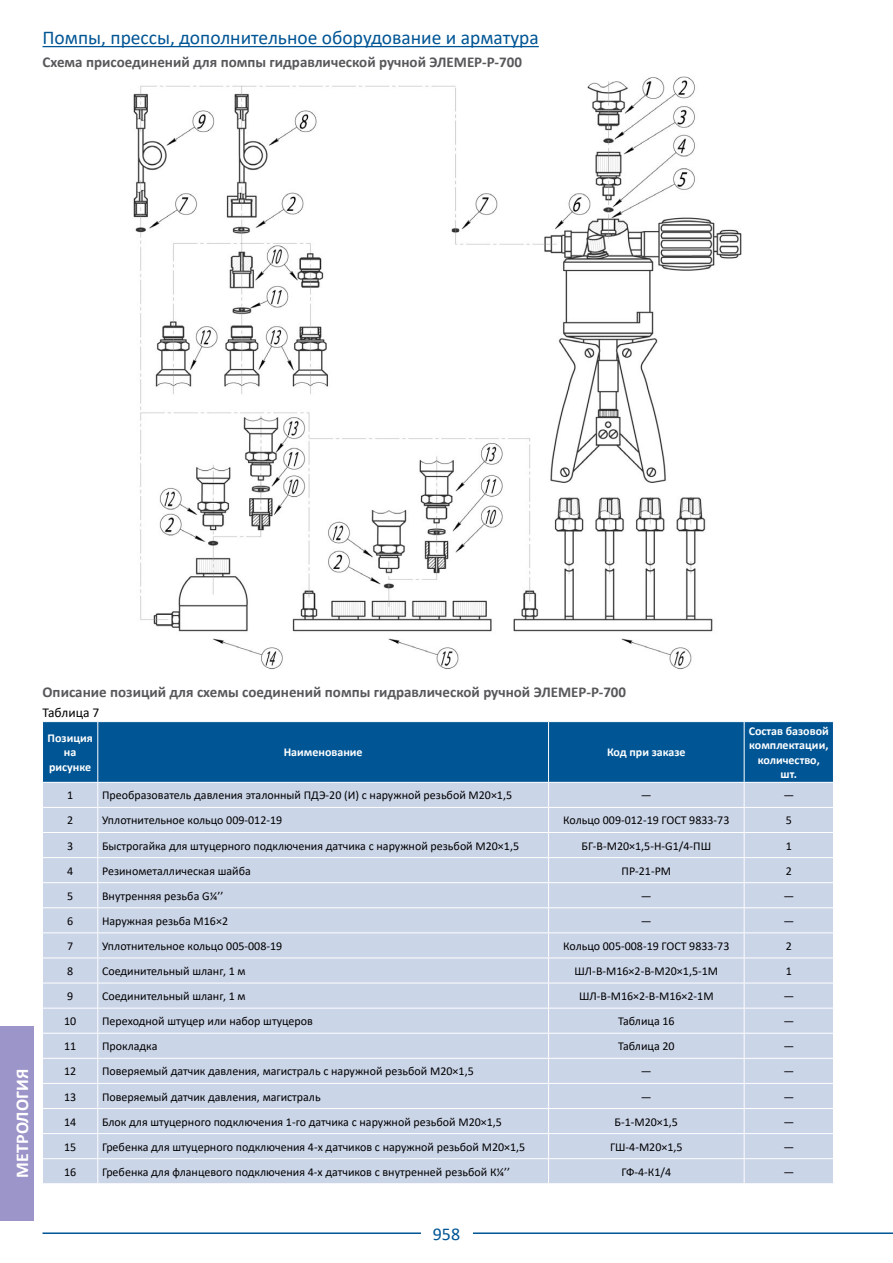
<style>
.page{position:relative;width:893px;height:1263px;background:#fff}
.page>*{position:absolute;margin:0;border:0;box-sizing:border-box;transform-origin:0 0}
.t1{font:19.5px "Calibri";color:#005595}
.t2{font:700 18px "Calibri";letter-spacing:.01em;color:#fff}
.t3{font:18px "Calibri";color:#005595}
.t4{font:700 15px "Calibri";color:#58585b}
.t5{font:13.5px "Calibri";color:#000}
.t6{font:12px "Calibri";color:#000}
.t7{font:700 12px/14.4px "Calibri";color:#fff;text-align:center}
</style>
<div class="page">
<hr style="left:43px;top:1232px;width:850px;height:2px;background:#005595">
<hr style="left:43px;top:46px;width:496px;height:1px;background:#005595">
<div style="left:421px;top:1225px;width:51px;height:16px;background:#fff"></div>
<div style="left:0;top:1026px;width:34px;height:194px;background:#9b95c9"></div>
<img style="left:133px;top:76px;width:609px;height:593px">
<div style="left:43px;top:722px;width:790px;height:60px;background:#005595"></div>
<div style="left:43px;top:783px;width:790px;height:400px;background:#cbd5e8"></div>
<hr style="left:97px;top:722px;width:1px;height:60px;background:#fff">
<hr style="left:548px;top:722px;width:1px;height:60px;background:#fff">
<hr style="left:744px;top:722px;width:1px;height:60px;background:#fff">
<hr style="left:42px;top:807px;width:56px;height:1px;background:#fff">
<hr style="left:98px;top:807px;width:451px;height:1px;background:#fff">
<hr style="left:549px;top:807px;width:195px;height:1px;background:#fff">
<hr style="left:744px;top:807px;width:90px;height:1px;background:#fff">
<hr style="left:42px;top:832px;width:56px;height:1px;background:#fff">
<hr style="left:98px;top:832px;width:451px;height:1px;background:#fff">
<hr style="left:549px;top:832px;width:195px;height:1px;background:#fff">
<hr style="left:744px;top:832px;width:90px;height:1px;background:#fff">
<hr style="left:42px;top:857px;width:56px;height:1px;background:#fff">
<hr style="left:98px;top:857px;width:451px;height:1px;background:#fff">
<hr style="left:549px;top:857px;width:195px;height:1px;background:#fff">
<hr style="left:744px;top:857px;width:90px;height:1px;background:#fff">
<hr style="left:42px;top:882px;width:56px;height:1px;background:#fff">
<hr style="left:98px;top:882px;width:451px;height:1px;background:#fff">
<hr style="left:549px;top:882px;width:195px;height:1px;background:#fff">
<hr style="left:744px;top:882px;width:90px;height:1px;background:#fff">
<hr style="left:42px;top:907px;width:56px;height:1px;background:#fff">
<hr style="left:98px;top:907px;width:451px;height:1px;background:#fff">
<hr style="left:549px;top:907px;width:195px;height:1px;background:#fff">
<hr style="left:744px;top:907px;width:90px;height:1px;background:#fff">
<hr style="left:42px;top:932px;width:56px;height:1px;background:#fff">
<hr style="left:98px;top:932px;width:451px;height:1px;background:#fff">
<hr style="left:549px;top:932px;width:195px;height:1px;background:#fff">
<hr style="left:744px;top:932px;width:90px;height:1px;background:#fff">
<hr style="left:42px;top:957px;width:56px;height:1px;background:#fff">
<hr style="left:98px;top:957px;width:451px;height:1px;background:#fff">
<hr style="left:549px;top:957px;width:195px;height:1px;background:#fff">
<hr style="left:744px;top:957px;width:90px;height:1px;background:#fff">
<hr style="left:42px;top:983px;width:56px;height:1px;background:#fff">
<hr style="left:98px;top:983px;width:451px;height:1px;background:#fff">
<hr style="left:549px;top:983px;width:195px;height:1px;background:#fff">
<hr style="left:744px;top:983px;width:90px;height:1px;background:#fff">
<hr style="left:42px;top:1008px;width:56px;height:1px;background:#fff">
<hr style="left:98px;top:1008px;width:451px;height:1px;background:#fff">
<hr style="left:549px;top:1008px;width:195px;height:1px;background:#fff">
<hr style="left:744px;top:1008px;width:90px;height:1px;background:#fff">
<hr style="left:42px;top:1033px;width:56px;height:1px;background:#fff">
<hr style="left:98px;top:1033px;width:451px;height:1px;background:#fff">
<hr style="left:549px;top:1033px;width:195px;height:1px;background:#fff">
<hr style="left:744px;top:1033px;width:90px;height:1px;background:#fff">
<hr style="left:42px;top:1058px;width:56px;height:1px;background:#fff">
<hr style="left:98px;top:1058px;width:451px;height:1px;background:#fff">
<hr style="left:549px;top:1058px;width:195px;height:1px;background:#fff">
<hr style="left:744px;top:1058px;width:90px;height:1px;background:#fff">
<hr style="left:42px;top:1083px;width:56px;height:1px;background:#fff">
<hr style="left:98px;top:1083px;width:451px;height:1px;background:#fff">
<hr style="left:549px;top:1083px;width:195px;height:1px;background:#fff">
<hr style="left:744px;top:1083px;width:90px;height:1px;background:#fff">
<hr style="left:42px;top:1108px;width:56px;height:1px;background:#fff">
<hr style="left:98px;top:1108px;width:451px;height:1px;background:#fff">
<hr style="left:549px;top:1108px;width:195px;height:1px;background:#fff">
<hr style="left:744px;top:1108px;width:90px;height:1px;background:#fff">
<hr style="left:42px;top:1133px;width:56px;height:1px;background:#fff">
<hr style="left:98px;top:1133px;width:451px;height:1px;background:#fff">
<hr style="left:549px;top:1133px;width:195px;height:1px;background:#fff">
<hr style="left:744px;top:1133px;width:90px;height:1px;background:#fff">
<hr style="left:42px;top:1158px;width:56px;height:1px;background:#fff">
<hr style="left:98px;top:1158px;width:451px;height:1px;background:#fff">
<svg style="left:97px;top:783px;width:1px;height:400px"></svg>
<hr style="left:549px;top:1158px;width:195px;height:1px;background:#fff">
<svg style="left:548px;top:783px;width:1px;height:400px"></svg>
<hr style="left:744px;top:1158px;width:90px;height:1px;background:#fff">
<svg style="left:744px;top:783px;width:1px;height:400px"></svg>
<h1 class="t1" style="left:43px;top:24px;width:498px">Помпы, прессы, дополнительное оборудование и арматура</h1>
<p class="t4" style="left:43px;top:51px;width:481px">Схема присоединений для помпы гидравлической ручной ЭЛЕМЕР-P-700</p>
<h2 class="t2" style="left:9px;top:1178px;width:111px;rotate:-90deg">МЕТРОЛОГИЯ</h2>
<p class="t4" style="left:43px;top:681px;width:585px">Описание позиций для схемы соединений помпы гидравлической ручной ЭЛЕМЕР-P-700</p>
<p class="t5" style="left:43px;top:703px;width:58px">Таблица 7</p>
<p class="t7" style="left:48px;top:731px;width:47px">Позиция на рисунке</p>
<p class="t7" style="left:284px;top:745px;width:80px">Наименование</p>
<p class="t7" style="left:607px;top:745px;width:80px">Код при заказе</p>
<p class="t7" style="left:749px;top:723px;width:82px">Состав базовой комплектации, количество, шт.</p>
<p class="t6" style="left:67px;top:787px;width:8px">1</p>
<p class="t6" style="left:102px;top:787px;width:412px">Преобразователь давления эталонный ПДЭ-20 (И) с наружной резьбой М20×1,5</p>
<p class="t6" style="left:641px;top:787px;width:12px">—</p>
<p class="t6" style="left:783px;top:787px;width:12px">—</p>
<p class="t6" style="left:67px;top:812px;width:8px">2</p>
<p class="t6" style="left:102px;top:812px;width:182px">Уплотнительное кольцо 009-012-19</p>
<p class="t6" style="left:563px;top:812px;width:168px">Кольцо 009-012-19 ГОСТ 9833-73</p>
<p class="t6" style="left:786px;top:812px;width:8px">5</p>
<p class="t6" style="left:67px;top:837px;width:8px">3</p>
<p class="t6" style="left:102px;top:837px;width:419px">Быстрогайка для штуцерного подключения датчика с наружной резьбой М20×1,5</p>
<p class="t6" style="left:582px;top:837px;width:131px">БГ-В-М20×1,5-Н-G1/4-ПШ</p>
<p class="t6" style="left:786px;top:837px;width:8px">1</p>
<p class="t6" style="left:67px;top:862px;width:8px">4</p>
<p class="t6" style="left:102px;top:862px;width:150px">Резинометаллическая шайба</p>
<p class="t6" style="left:621px;top:862px;width:51px">ПР-21-РМ</p>
<p class="t6" style="left:786px;top:862px;width:8px">2</p>
<p class="t6" style="left:67px;top:887px;width:8px">5</p>
<p class="t6" style="left:102px;top:887px;width:123px">Внутренняя резьба G¼’’</p>
<p class="t6" style="left:641px;top:887px;width:12px">—</p>
<p class="t6" style="left:783px;top:887px;width:12px">—</p>
<p class="t6" style="left:67px;top:912px;width:8px">6</p>
<p class="t6" style="left:102px;top:912px;width:128px">Наружная резьба М16×2</p>
<p class="t6" style="left:641px;top:912px;width:12px">—</p>
<p class="t6" style="left:783px;top:912px;width:12px">—</p>
<p class="t6" style="left:67px;top:938px;width:8px">7</p>
<p class="t6" style="left:102px;top:938px;width:182px">Уплотнительное кольцо 005-008-19</p>
<p class="t6" style="left:563px;top:938px;width:168px">Кольцо 005-008-19 ГОСТ 9833-73</p>
<p class="t6" style="left:786px;top:938px;width:8px">2</p>
<p class="t6" style="left:67px;top:963px;width:8px">8</p>
<p class="t6" style="left:102px;top:963px;width:145px">Соединительный шланг, 1 м</p>
<p class="t6" style="left:575px;top:963px;width:145px">ШЛ-В-М16×2-В-М20×1,5-1М</p>
<p class="t6" style="left:786px;top:963px;width:8px">1</p>
<p class="t6" style="left:67px;top:988px;width:8px">9</p>
<p class="t6" style="left:102px;top:988px;width:145px">Соединительный шланг, 1 м</p>
<p class="t6" style="left:579px;top:988px;width:136px">ШЛ-В-М16×2-В-М16×2-1М</p>
<p class="t6" style="left:783px;top:988px;width:12px">—</p>
<p class="t6" style="left:64px;top:1013px;width:14px">10</p>
<p class="t6" style="left:102px;top:1013px;width:212px">Переходной штуцер или набор штуцеров</p>
<p class="t6" style="left:618px;top:1013px;width:58px">Таблица 16</p>
<p class="t6" style="left:783px;top:1013px;width:12px">—</p>
<p class="t6" style="left:64px;top:1038px;width:14px">11</p>
<p class="t6" style="left:102px;top:1038px;width:57px">Прокладка</p>
<p class="t6" style="left:618px;top:1038px;width:58px">Таблица 20</p>
<p class="t6" style="left:783px;top:1038px;width:12px">—</p>
<p class="t6" style="left:64px;top:1063px;width:14px">12</p>
<p class="t6" style="left:102px;top:1063px;width:373px">Поверяемый датчик давления, магистраль с наружной резьбой М20×1,5</p>
<p class="t6" style="left:641px;top:1063px;width:12px">—</p>
<p class="t6" style="left:783px;top:1063px;width:12px">—</p>
<p class="t6" style="left:64px;top:1088px;width:14px">13</p>
<p class="t6" style="left:102px;top:1088px;width:220px">Поверяемый датчик давления, магистраль</p>
<p class="t6" style="left:641px;top:1088px;width:12px">—</p>
<p class="t6" style="left:783px;top:1088px;width:12px">—</p>
<p class="t6" style="left:64px;top:1113px;width:14px">14</p>
<p class="t6" style="left:102px;top:1113px;width:402px">Блок для штуцерного подключения 1-го датчика с наружной резьбой М20×1,5</p>
<p class="t6" style="left:615px;top:1113px;width:65px">Б-1-М20×1,5</p>
<p class="t6" style="left:783px;top:1113px;width:12px">—</p>
<p class="t6" style="left:64px;top:1138px;width:14px">15</p>
<p class="t6" style="left:102px;top:1138px;width:425px">Гребенка для штуцерного подключения 4-х датчиков с наружной резьбой М20×1,5</p>
<p class="t6" style="left:610px;top:1138px;width:74px">ГШ-4-М20×1,5</p>
<p class="t6" style="left:783px;top:1138px;width:12px">—</p>
<p class="t6" style="left:64px;top:1163px;width:14px">16</p>
<p class="t6" style="left:102px;top:1163px;width:410px">Гребенка для фланцевого подключения 4-х датчиков с внутренней резьбой К¼’’</p>
<p class="t6" style="left:621px;top:1163px;width:51px">ГФ-4-К1/4</p>
<p class="t6" style="left:783px;top:1163px;width:12px">—</p>
<h2 class="t3" style="left:433px;top:1221px;width:29px">958</h2>
</div>
